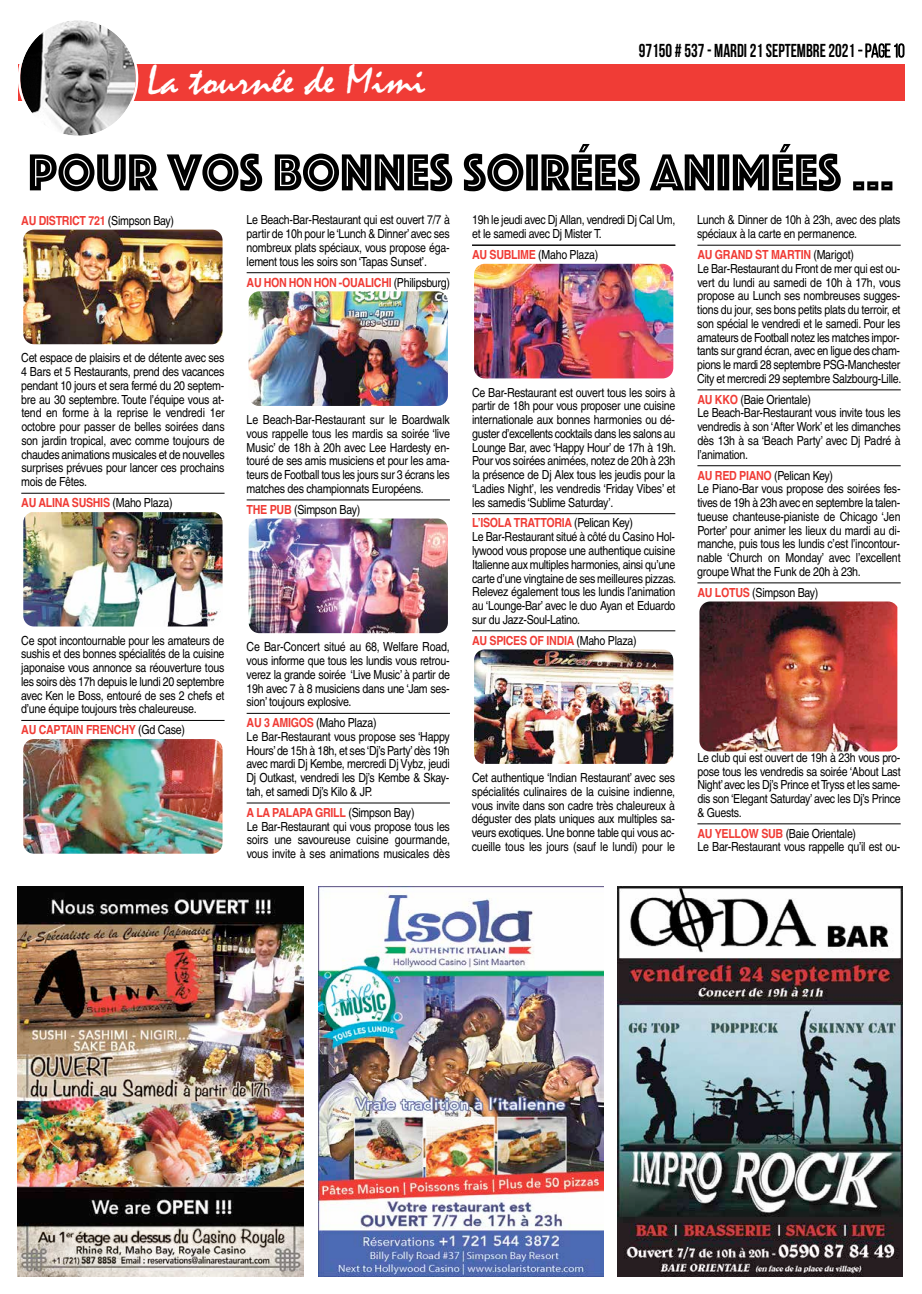
<style>
.page{position:relative;width:922px;height:1294px;background:#fff}
.page>*{position:absolute;margin:0;border:0;box-sizing:border-box;transform-origin:0 0}
.t1{font:53.88px "Phosphate Inline";color:#000;scale:.96 1}
.t2{font:42.25px "Mistral";color:#fff;scale:1.07 1}
.t3{font:700 18.75px "Bebas Neue";color:#000;scale:.9 1}
.t4{font:12.5px/13.8px "Helvetica";letter-spacing:-.025em;color:#000;scale:.85 1}
.t5{font:700 12.5px "Helvetica";letter-spacing:-.025em;color:#f03c36;scale:.85 1}
.s1{font-weight:400}
.s2{font-weight:400;color:#000}
.s3{font-weight:700;color:#f03c36}
</style>
<div class="page">
<div style="left:18px;top:64px;width:886px;height:36px;background:#f03c36"></div>
<svg style="left:18px;top:20px;width:120px;height:116px"></svg>
<svg style="left:858px;top:43px;width:46px;height:15px"></svg>
<img style="left:18px;top:886px;width:285px;height:390px">
<img style="left:318px;top:886px;width:285px;height:390px">
<hr style="left:21px;top:493px;width:203px;height:1px;background:#000">
<hr style="left:21px;top:720px;width:203px;height:1px;background:#000">
<hr style="left:246px;top:272px;width:204px;height:1px;background:#000">
<hr style="left:246px;top:499px;width:204px;height:1px;background:#000">
<hr style="left:246px;top:713px;width:204px;height:1px;background:#000">
<hr style="left:246px;top:802px;width:204px;height:1px;background:#000">
<hr style="left:472px;top:245px;width:203px;height:1px;background:#000">
<hr style="left:472px;top:513px;width:203px;height:1px;background:#000">
<hr style="left:472px;top:630px;width:203px;height:1px;background:#000">
<hr style="left:697px;top:245px;width:203px;height:1px;background:#000">
<hr style="left:697px;top:389px;width:203px;height:1px;background:#000">
<hr style="left:697px;top:465px;width:203px;height:1px;background:#000">
<hr style="left:697px;top:582px;width:203px;height:1px;background:#000">
<hr style="left:697px;top:823px;width:203px;height:1px;background:#000">
<img style="left:23px;top:229px;width:199px;height:115px">
<img style="left:23px;top:512px;width:199px;height:114px">
<img style="left:23px;top:739px;width:199px;height:114px">
<img style="left:248px;top:291px;width:200px;height:115px">
<img style="left:248px;top:518px;width:200px;height:115px">
<img style="left:474px;top:649px;width:199px;height:115px">
<img style="left:699px;top:601px;width:198px;height:150px">
<img style="left:474px;top:264px;width:199px;height:114px">
<img style="left:617px;top:886px;width:285px;height:390px">
<h2 class="t2" style="left:147px;top:57px;width:262px">La tournée de Mimi</h2>
<h3 class="t3" style="left:638px;top:41px;width:297px">97150 # 537- MARDI 21 SEPTEMBRE2021 <span class="s1">- page 10</span></h3>
<h1 class="t1" style="left:28px;top:134px;width:903px">POUR VOS BONNES SOIRÉES ANIMÉES …</h1>
<p class="t5" style="left:21px;top:210px;width:181px">AU DISTRICT 721 <span class="s2">(Simpson Bay)</span></p>
<p class="t4" style="left:472px;top:213px;width:240px">19h le jeudi avec Dj Allan, vendredi Dj Cal Um, et le samedi avec Dj Mister T.</p>
<p class="t4" style="left:472px;top:248px;width:150px"><span class="s3">AU SUBLIME</span> (Maho Plaza)</p>
<p class="t4" style="left:246px;top:213px;width:241px;text-align:justify">Le Beach-Bar-Restaurant qui est ouvert 7/7 à partir de 10h pour le‘Lunch &amp; Dinner’avec ses nombreux plats spéciaux, vous propose éga&shy;lement tous les soirs son ‘Tapas Sunset’.</p>
<p class="t5" style="left:246px;top:272px;width:240px">AU HON HON HON -OUALICHI <span class="s2">(Philipsburg)</span></p>
<p class="t4" style="left:697px;top:213px;width:240px">Lunch &amp; Dinner de 10h à 23h, avec des plats spéciaux à la carte en permanence.</p>
<p class="t4" style="left:697px;top:248px;width:242px"><span class="s3">AU GRAND ST MARTIN</span> (Marigot)<br>Le Bar-Restaurant du Front de mer qui est ou&shy;vert du lundi au samedi de 10h à 17h, vous propose au Lunch ses nombreuses sugges&shy;tions du jour, ses bons petits plats du terroir, et son spécial le vendredi et le samedi. Pour les amateurs de Football notez les matches impor&shy;tants sur grand écran, avec en ligue des cham&shy;pions le mardi 28 septembre PSG-Manchester City et mercredi 29 septembre Salzbourg-Lille.</p>
<p class="t4" style="left:697px;top:392px;width:241px"><span class="s3">AU KKO</span> (Baie Orientale)<br>Le Beach-Bar-Restaurant vous invite tous les vendredis à son ‘After Work’ et les dimanches dès 13h à sa ‘Beach Party’ avec Dj Padré à l’animation.</p>
<p class="t4" style="left:697px;top:468px;width:240px"><span class="s3">AU RED PIANO</span> (Pelican Key)<br>Le Piano-Bar vous propose des soirées fes&shy;tives de 19h à 23h avec en septembre la talen&shy;tueuse chanteuse-pianiste de Chicago ‘Jen Porter’ pour animer les lieux du mardi au di&shy;manche, puis tous les lundis c’est l’incontour&shy;nable ‘Church on Monday’ avec l’excellent groupe What the Funk de 20h à 23h.</p>
<p class="t4" style="left:697px;top:585px;width:144px"><span class="s3">AU LOTUS</span> (Simpson Bay)</p>
<p class="t4" style="left:21px;top:351px;width:241px;text-align:justify">Cet espace de plaisirs et de détente avec ses 4 Bars et 5 Restaurants, prend des vacances pendant 10 jours et sera fermé du 20 septem&shy;bre au 30 septembre. Toute l’équipe vous at&shy;tend en forme à la reprise le vendredi 1er octobre pour passer de belles soirées dans son jardin tropical, avec comme toujours de chaudes animations musicales et de nouvelles surprises prévues pour lancer ces prochains mois de Fêtes.</p>
<p class="t5" style="left:21px;top:492px;width:180px">AU ALINA SUSHIS <span class="s2">(Maho Plaza)</span></p>
<p class="t4" style="left:472px;top:385px;width:241px;text-align:justify">Ce Bar-Restaurant est ouvert tous les soirs à partir de 18h pour vous proposer une cuisine internationale aux bonnes harmonies ou dé&shy;guster d’excellents cocktails dans les salons au Lounge Bar, avec ‘Happy Hour’ de 17h à 19h.<br>Pour vos soirées animées, notez de 20h à 23h la présence de Dj Alex tous les jeudis pour la ‘Ladies Night’, les vendredis ‘Friday Vibes’ et les samedis ‘Sublime Saturday’.</p>
<p class="t4" style="left:472px;top:516px;width:241px"><span class="s3">L’ISOLA TRATTORIA</span> (Pelican Key)<br>Le Bar-Restaurant situé à côté du Casino Hol&shy;lywood vous propose une authentique cuisine Italienne aux multiples harmonies, ainsi qu’une carte d’une vingtaine de ses meilleures pizzas.<br>Relevez également tous les lundis l’animation au ‘Lounge-Bar’ avec le duo Ayan et Eduardo sur du Jazz-Soul-Latino.</p>
<p class="t5" style="left:472px;top:630px;width:195px">AU SPICES OF INDIA <span class="s2">(Maho Plaza)</span></p>
<p class="t4" style="left:246px;top:413px;width:241px;text-align:justify">Le Beach-Bar-Restaurant sur le Boardwalk vous rappelle tous les mardis sa soirée ‘live Music’ de 18h à 20h avec Lee Hardesty en&shy;touré de ses amis musiciens et pour les ama&shy;teurs de Football tous les jours sur 3 écrans les matches des championnats Européens.</p>
<p class="t4" style="left:246px;top:502px;width:135px"><span class="s3">THE PUB</span> (Simpson Bay)</p>
<p class="t4" style="left:21px;top:633px;width:241px;text-align:justify">Ce spot incontournable pour les amateurs de sushis et des bonnes spécialités de la cuisine japonaise vous annonce sa réouverture tous les soirs dès 17h depuis le lundi 20 septembre avec Ken le Boss, entouré de ses 2 chefs et d’une équipe toujours très chaleureuse.</p>
<p class="t5" style="left:21px;top:719px;width:194px">AU CAPTAIN FRENCHY <span class="s2">(Gd Case)</span></p>
<p class="t4" style="left:246px;top:640px;width:241px;text-align:justify">Ce Bar-Concert situé au 68, Welfare Road, vous informe que tous les lundis vous retrou&shy;verez la grande soirée ‘Live Music’ à partir de 19h avec 7 à 8 musiciens dans une ‘Jam ses&shy;sion’ toujours explosive.</p>
<p class="t4" style="left:246px;top:716px;width:241px"><span class="s3">AU 3 AMIGOS</span> (Maho Plaza)<br>Le Bar-Restaurant vous propose ses ‘Happy Hours’de 15h à 18h, et ses‘Dj’s Party’dès 19h avec mardi Dj Kembe, mercredi Dj Vybz, jeudi Dj Outkast, vendredi les Dj’s Kembe &amp; Skay&shy;tah, et samedi Dj’s Kilo &amp; JP.</p>
<p class="t4" style="left:246px;top:805px;width:241px"><span class="s3">A LA PALAPA GRILL</span> (Simpson Bay)<br>Le Bar-Restaurant qui vous propose tous les soirs une savoureuse cuisine gourmande, vous invite à ses animations musicales dès</p>
<p class="t4" style="left:697px;top:750px;width:241px;text-align:justify">Le club qui est ouvert de 19h à 23h vous pro&shy;pose tous les vendredis sa soirée ‘About Last Night’avec les Dj’s Prince et Tryss et les same&shy;dis son ‘Elegant Saturday’ avec les Dj’s Prince &amp; Guests.</p>
<p class="t4" style="left:697px;top:826px;width:240px"><span class="s3">AU YELLOW SUB</span> (Baie Orientale)<br>Le Bar-Restaurant vous rappelle qu’il est ou-</p>
<p class="t4" style="left:471px;top:771px;width:241px;text-align:justify">Cet authentique ‘Indian Restaurant’ avec ses spécialités culinaires de la cuisine indienne, vous invite dans son cadre très chaleureux à déguster des plats uniques aux multiples sa&shy;veurs exotiques. Une bonne table qui vous ac&shy;cueille tous les jours (sauf le lundi) pour le</p>
</div>
